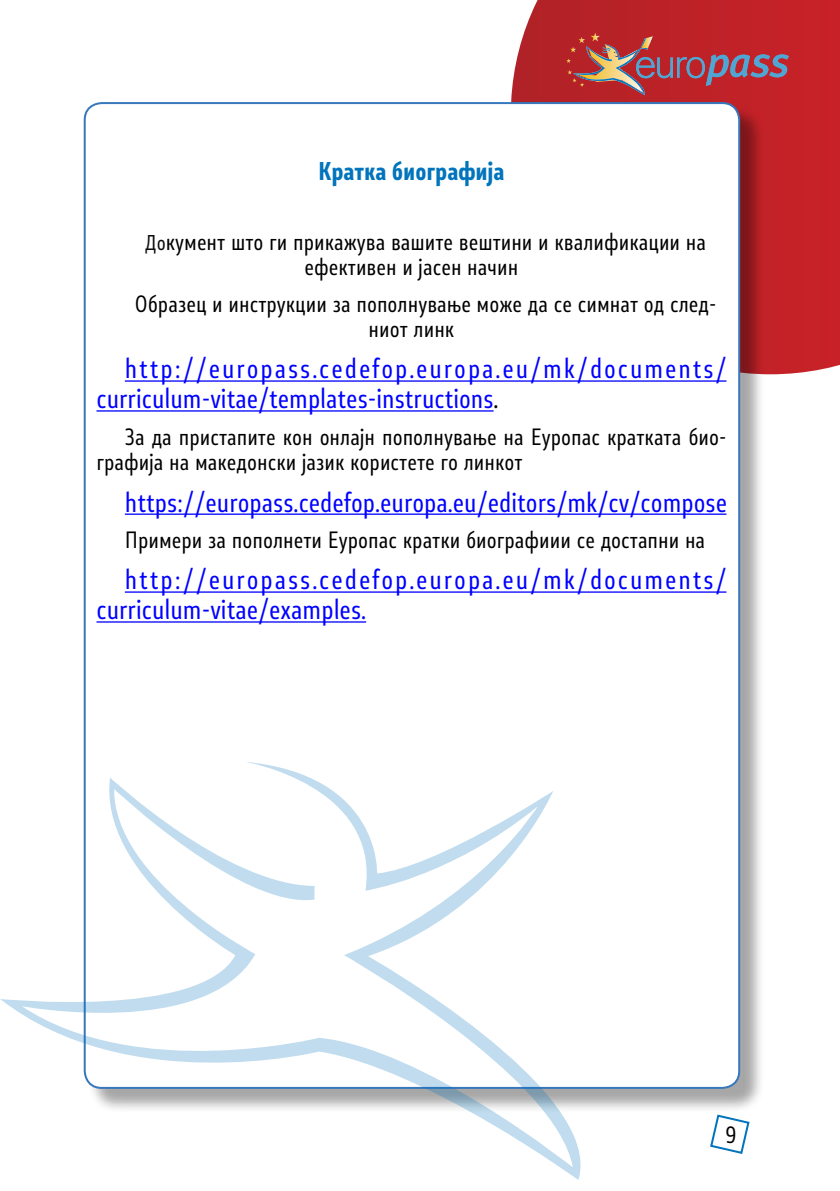
<style>
.page{position:relative;width:840px;height:1191px;background:#fff}
.page>*{position:absolute;margin:0;border:0;box-sizing:border-box;transform-origin:0 0}
.t1{font:26px/30px "Stobi Sans Cn";color:#00f}
.t2{font:26px/30px "Stobi Sans Cn";letter-spacing:.075em;color:#00f}
.t3{font:700 24px "Stobi Sans Cn";color:#0074bc}
.t4{font:22px/25.2px "Stobi Sans Cn";color:#000}
.s1{font-size:20px;color:#0d0d0d}
.s2{color:#000}
</style>
<div class="page">
<svg style="left:511px;top:0;width:328px;height:374px;background:#c2282e"></svg>
<div style="left:87px;top:105px;width:677px;height:1008px;background:#000;opacity:.35"></div>
<div style="left:85px;top:103px;width:653px;height:985px;background:#fff;border-radius:17px"></div>
<svg style="left:566px;top:33px;width:222px;height:62px;background:#ae4046"></svg>
<svg style="left:704px;top:1109px;width:50px;height:45px"></svg>
<svg style="left:0;top:761px;width:582px;height:419px"></svg>
<hr style="left:125px;top:380px;width:601px;height:2px;background:#00f">
<hr style="left:96px;top:410px;width:397px;height:1px;background:#00f">
<hr style="left:125px;top:513px;width:601px;height:2px;background:#00f">
<hr style="left:125px;top:591px;width:601px;height:2px;background:#00f">
<hr style="left:96px;top:621px;width:270px;height:1px;background:#00f">
<p class="t3" style="left:318px;top:155px;width:188px">Кратка биографија</p>
<p class="t4" style="left:304px;top:229px;width:403px;text-indent:-159px"><span class="s1">До</span>кумент што ги прикажува вашите вештини и квалификации на ефективен и јасен начин</p>
<p class="t4" style="left:368px;top:290px;width:349px;text-indent:-234px">Образец и инструкции за пополнување може да се симнат од след&shy;ниот линк</p>
<p class="t1" style="left:96px;top:353px;width:631px;text-indent:28px">http://europass.cedefop.europa.eu/mk/documents/ curriculum-vitae/templates-instructions<span class="s2">.</span></p>
<p class="t4" style="left:96px;top:424px;width:631px;text-indent:28px">За да пристапите кон онлајн пополнување на Еуропас кратката био&shy;графија на македонски јазик користете го линкот</p>
<p class="t1" style="left:125px;top:486px;width:603px">https://europass.cedefop.europa.eu/editors/mk/cv/compose</p>
<p class="t4" style="left:125px;top:527px;width:581px">Примери за пополнети Еуропас кратки биографиии се достапни на</p>
<p class="t2" style="left:96px;top:564px;width:631px;text-indent:28px">http://europass.cedefop.europa.eu/mk/documents/ curriculum-vitae/examples.</p>
<p class="t4" style="left:725px;top:1121px;width:13px">9</p>
</div>
